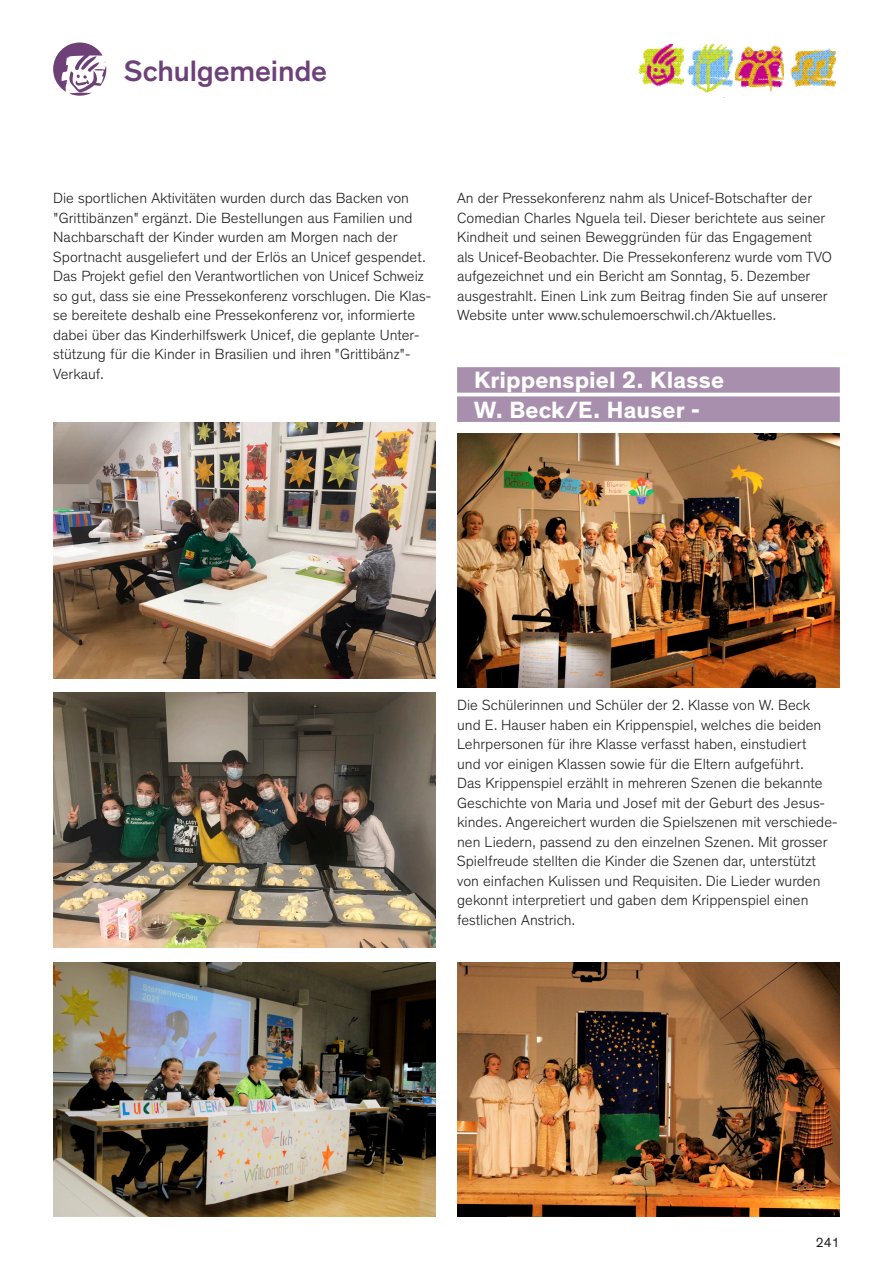
<style>
.page{position:relative;width:893px;height:1263px;background:#fff}
.page>*{position:absolute;margin:0;border:0;box-sizing:border-box;transform-origin:0 0}
.t1{font:500 30px "Theinhardt";letter-spacing:-.005em;color:#6d4178}
.Titel_mit_Balken___v{font:700 24px "Theinhardt";letter-spacing:.005em;color:#fff}
._3___Grundtext{font:300 15px/19.5px "Theinhardt";color:#231f20}
.t2{font:13.5px "Theinhardt";color:#231f20}
</style>
<div class="page">
<img style="left:638px;top:44px;width:46px;height:43px">
<img style="left:790px;top:48px;width:45px;height:38px">
<img style="left:736px;top:45px;width:48px;height:47px">
<img style="left:687px;top:43px;width:46px;height:50px">
<div style="left:457px;top:367px;width:383px;height:26px;background:#a88fad"></div>
<div style="left:457px;top:396px;width:383px;height:26px;background:#a88fad"></div>
<img style="left:53px;top:692px;width:383px;height:255px">
<img style="left:53px;top:423px;width:383px;height:255px">
<img style="left:54px;top:962px;width:381px;height:254px">
<img style="left:458px;top:433px;width:381px;height:254px">
<img style="left:458px;top:962px;width:381px;height:254px">
<svg style="left:53px;top:43px;width:53px;height:53px"></svg>
<h1 class="t1" style="left:124px;top:53px;width:205px">Schulgemeinde</h1>
<p class="_3___Grundtext" style="left:53px;top:189px;width:380px">Die sportlichen Aktivitäten wurden durch das Backen von "Grittibänzen" ergänzt. Die Bestellungen aus Familien und Nachbarschaft der Kinder wurden am Morgen nach der Sportnacht ausgeliefert und der Erlös an Unicef gespendet.<br>Das Projekt gefiel den Verantwortlichen von Unicef Schweiz so gut, dass sie eine Pressekonferenz vorschlugen. Die Klas&shy;se bereitete deshalb eine Pressekonferenz vor, informierte dabei über das Kinderhilfswerk Unicef, die geplante Unter&shy;stützung für die Kinder in Brasilien und ihren "Grittibänz"- Verkauf.</p>
<p class="_3___Grundtext" style="left:457px;top:189px;width:376px">An der Pressekonferenz nahm als Unicef-Botschafter der Comedian Charles Nguela teil. Dieser berichtete aus seiner Kindheit und seinen Beweggründen für das Engagement als Unicef-Beobachter. Die Pressekonferenz wurde vom TVO aufgezeichnet und ein Bericht am Sonntag, 5. Dezember ausgestrahlt. Einen Link zum Beitrag finden Sie auf unserer Website unter www.schulemoerschwil.ch/Aktuelles.</p>
<p class="Titel_mit_Balken___v" style="left:474px;top:365px;width:251px">Krippenspiel 2. Klasse</p>
<p class="Titel_mit_Balken___v" style="left:474px;top:395px;width:227px">W. Beck/E. Hauser -</p>
<p class="_3___Grundtext" style="left:457px;top:696px;width:382px">Die Schülerinnen und Schüler der 2. Klasse von W. Beck und E. Hauser haben ein Krippenspiel, welches die beiden Lehrpersonen für ihre Klasse verfasst haben, einstudiert<br>und vor einigen Klassen sowie für die Eltern aufgeführt.<br>Das Krippenspiel erzählt in mehreren Szenen die bekannte Geschichte von Maria und Josef mit der Geburt des Jesus&shy;kindes. Angereichert wurden die Spielszenen mit verschiede&shy;nen Liedern, passend zu den einzelnen Szenen. Mit grosser Spielfreude stellten die Kinder die Szenen dar, unterstützt von einfachen Kulissen und Requisiten. Die Lieder wurden gekonnt interpretiert und gaben dem Krippenspiel einen festlichen Anstrich.</p>
<p class="t2" style="left:816px;top:1234px;width:25px">241</p>
</div>
